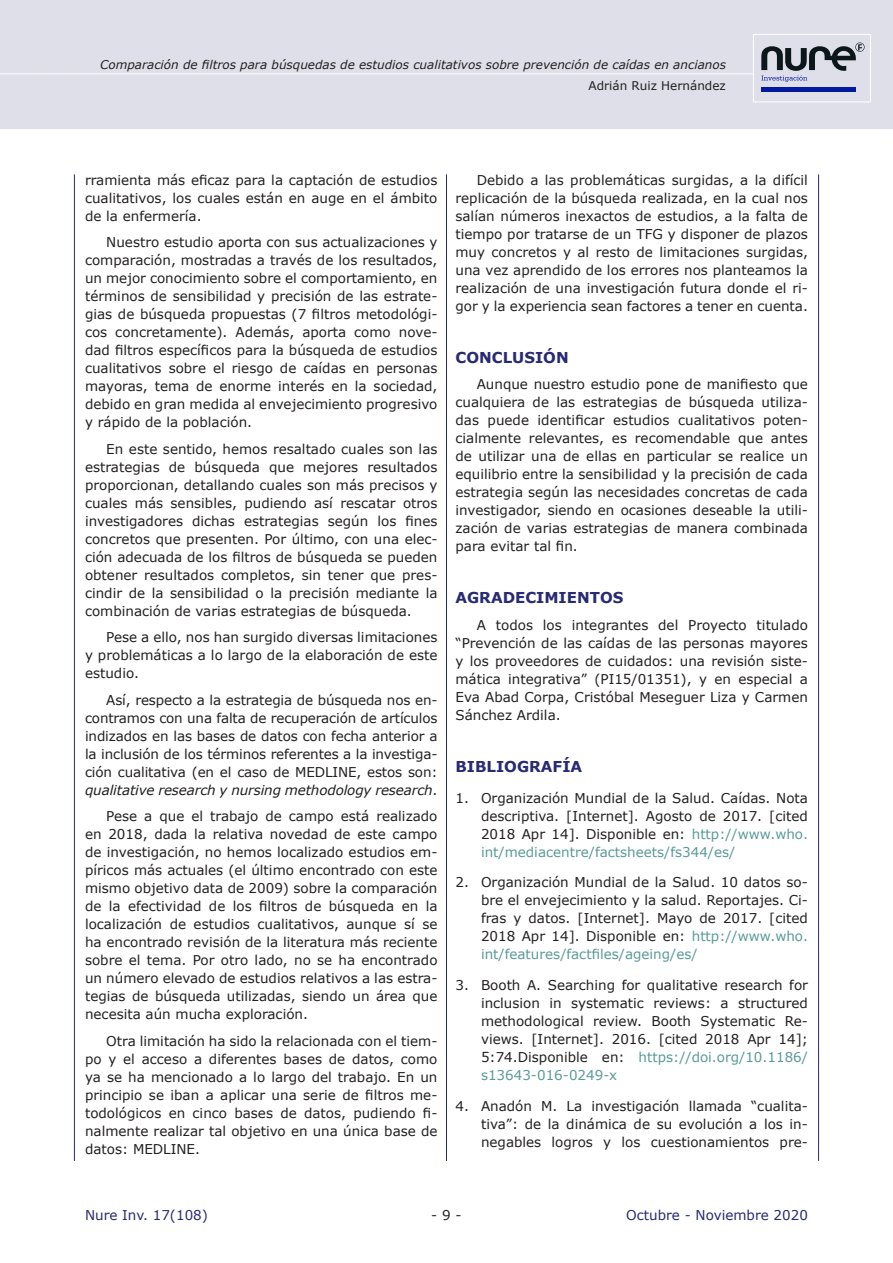
<style>
.page{position:relative;width:893px;height:1263px;background:#fff}
.page>*{position:absolute;margin:0;border:0;box-sizing:border-box;transform-origin:0 0}
.t1{font:18px "Myriad Pro";color:#fff}
.TITULO_1{font:700 15px "Verdana";color:#282a73}
.Texto{font:13.5px/18px "Verdana";color:#231f20;text-align:justify}
.sangre_1_-_Copia{font:13.5px/18px "Verdana";color:#231f20;text-align:justify}
.t2{font:13.5px "Verdana";color:#282a73}
.t3{font:italic 12px "Verdana";color:#231f20}
.t4{font:12px "Verdana";color:#231f20}
.s1{font-style:italic}
.s2{color:#599a98}
</style>
<div class="page">
<div style="left:1px;top:0;width:892px;height:128px;background:#dfdfea"></div>
<hr style="left:0;top:0;width:1px;height:128px;background:#dfdfea">
<hr style="left:446px;top:174px;width:1px;height:987px;background:#282a73">
<hr style="left:74px;top:174px;width:1px;height:987px;background:#282a73">
<hr style="left:818px;top:174px;width:1px;height:987px;background:#282a73">
<div style="left:753px;top:34px;width:118px;height:68px;background:#dfdfea;border:1px solid #fff"></div>
<svg style="left:761px;top:43px;width:103px;height:39px"></svg>
<hr style="left:761px;top:87px;width:95px;height:4px;background:#00199f">
<p class="t3" style="left:100px;top:57px;width:627px">Comparación de filtros para búsquedas de estudios cualitativos sobre prevención de caídas en ancianos</p>
<p class="t4" style="left:588px;top:77px;width:139px">Adrián Ruiz Hernández</p>
<h1 class="t1" style="left:0;top:55px;width:838px">_____________________________________________________________________________________________</h1>
<p class="Texto" style="left:85px;top:171px;width:354px">rramienta más eficaz para la captación de estudios cualitativos, los cuales están en auge en el ámbito de la enfermería.</p>
<p class="Texto" style="left:85px;top:233px;width:354px;text-indent:21px">Nuestro estudio aporta con sus actualizaciones y comparación, mostradas a través de los resultados, un mejor conocimiento sobre el comportamiento, en términos de sensibilidad y precisión de las estrate&shy;gias de búsqueda propuestas (7 filtros metodológi&shy;cos concretamente). Además, aporta como nove&shy;dad filtros específicos para la búsqueda de estudios cualitativos sobre el riesgo de caídas en personas mayoras, tema de enorme interés en la sociedad, debido en gran medida al envejecimiento progresivo y rápido de la población.</p>
<p class="Texto" style="left:85px;top:440px;width:354px;text-indent:21px">En este sentido, hemos resaltado cuales son las estrategias de búsqueda que mejores resultados proporcionan, detallando cuales son más precisos y cuales más sensibles, pudiendo así rescatar otros investigadores dichas estrategias según los fines concretos que presenten. Por último, con una elec&shy;ción adecuada de los filtros de búsqueda se pueden obtener resultados completos, sin tener que pres&shy;cindir de la sensibilidad o la precisión mediante la combinación de varias estrategias de búsqueda.</p>
<p class="Texto" style="left:85px;top:628px;width:354px;text-indent:21px">Pese a ello, nos han surgido diversas limitaciones y problemáticas a lo largo de la elaboración de este estudio.</p>
<p class="Texto" style="left:85px;top:691px;width:354px;text-indent:21px">Así, respecto a la estrategia de búsqueda nos en&shy;contramos con una falta de recuperación de artículos indizados en las bases de datos con fecha anterior a la inclusión de los términos referentes a la investiga&shy;ción cualitativa (en el caso de MEDLINE, estos son: <span class="s1">qualitative research y nursing methodology research</span>.</p>
<p class="Texto" style="left:85px;top:807px;width:354px;text-indent:21px">Pese a que el trabajo de campo está realizado en 2018, dada la relativa novedad de este campo de investigación, no hemos localizado estudios em&shy;píricos más actuales (el último encontrado con este mismo objetivo data de 2009) sobre la comparación de la efectividad de los filtros de búsqueda en la localización de estudios cualitativos, aunque sí se ha encontrado revisión de la literatura más reciente sobre el tema. Por otro lado, no se ha encontrado un número elevado de estudios relativos a las estra&shy;tegias de búsqueda utilizadas, siendo un área que necesita aún mucha exploración.</p>
<p class="Texto" style="left:85px;top:1032px;width:354px;text-indent:21px">Otra limitación ha sido la relacionada con el tiem&shy;po y el acceso a diferentes bases de datos, como ya se ha mencionado a lo largo del trabajo. En un principio se iban a aplicar una serie de filtros me&shy;todológicos en cinco bases de datos, pudiendo fi&shy;nalmente realizar tal objetivo en una única base de datos: MEDLINE.</p>
<p class="Texto" style="left:455px;top:171px;width:354px;text-indent:21px">Debido a las problemáticas surgidas, a la difícil replicación de la búsqueda realizada, en la cual nos salían números inexactos de estudios, a la falta de tiempo por tratarse de un TFG y disponer de plazos muy concretos y al resto de limitaciones surgidas, una vez aprendido de los errores nos planteamos la realización de una investigación futura donde el ri&shy;gor y la experiencia sean factores a tener en cuenta.</p>
<p class="TITULO_1" style="left:455px;top:347px;width:115px">CONCLUSIÓN</p>
<p class="Texto" style="left:455px;top:375px;width:354px;text-indent:21px">Aunque nuestro estudio pone de manifiesto que cualquiera de las estrategias de búsqueda utiliza&shy;das puede identificar estudios cualitativos poten&shy;cialmente relevantes, es recomendable que antes de utilizar una de ellas en particular se realice un equilibrio entre la sensibilidad y la precisión de cada estrategia según las necesidades concretas de cada investigador, siendo en ocasiones deseable la utili&shy;zación de varias estrategias de manera combinada para evitar tal fin.</p>
<p class="TITULO_1" style="left:455px;top:587px;width:169px">AGRADECIMIENTOS</p>
<p class="Texto" style="left:455px;top:616px;width:354px;text-indent:21px">A todos los integrantes del Proyecto titulado “Prevención de las caídas de las personas mayores y los proveedores de cuidados: una revisión siste&shy;mática integrativa” (PI15/01351), y en especial a Eva Abad Corpa, Cristóbal Meseguer Liza y Carmen Sánchez Ardila.</p>
<p class="TITULO_1" style="left:455px;top:756px;width:128px">BIBLIOGRAFÍA</p>
<p class="sangre_1_-_Copia" style="left:481px;top:788px;width:328px;text-indent:-26px">1. Organización Mundial de la Salud. Caídas. Nota descriptiva. [Internet]. Agosto de 2017. [cited 2018 Apr 14]. Disponible en: <span class="s2">http://www.who. int/mediacentre/factsheets/fs344/es/</span></p>
<p class="sangre_1_-_Copia" style="left:481px;top:873px;width:328px;text-indent:-26px">2. Organización Mundial de la Salud. 10 datos so&shy;bre el envejecimiento y la salud. Reportajes. Ci&shy;fras y datos. [Internet]. Mayo de 2017. [cited 2018 Apr 14]. Disponible en: <span class="s2">http://www.who. int/features/factfiles/ageing/es/</span></p>
<p class="sangre_1_-_Copia" style="left:481px;top:976px;width:328px;text-indent:-26px">3. Booth A. Searching for qualitative research for inclusion in systematic reviews: a structured methodological review. Booth Systematic Re&shy;views. [Internet]. 2016. [cited 2018 Apr 14]; 5:74.Disponible en: <span class="s2">https://doi.org/10.1186/ s13643-016-0249-x</span></p>
<p class="sangre_1_-_Copia" style="left:481px;top:1097px;width:328px;text-indent:-26px">4. Anadón M. La investigación llamada “cualita&shy;tiva”: de la dinámica de su evolución a los in&shy;negables logros y los cuestionamientos pre-</p>
<p class="t2" style="left:85px;top:1206px;width:124px">Nure Inv. 17(108)</p>
<p class="Texto" style="left:431px;top:1206px;width:32px">- 9 -</p>
<p class="t2" style="left:626px;top:1206px;width:183px">Octubre - Noviembre 2020</p>
</div>
